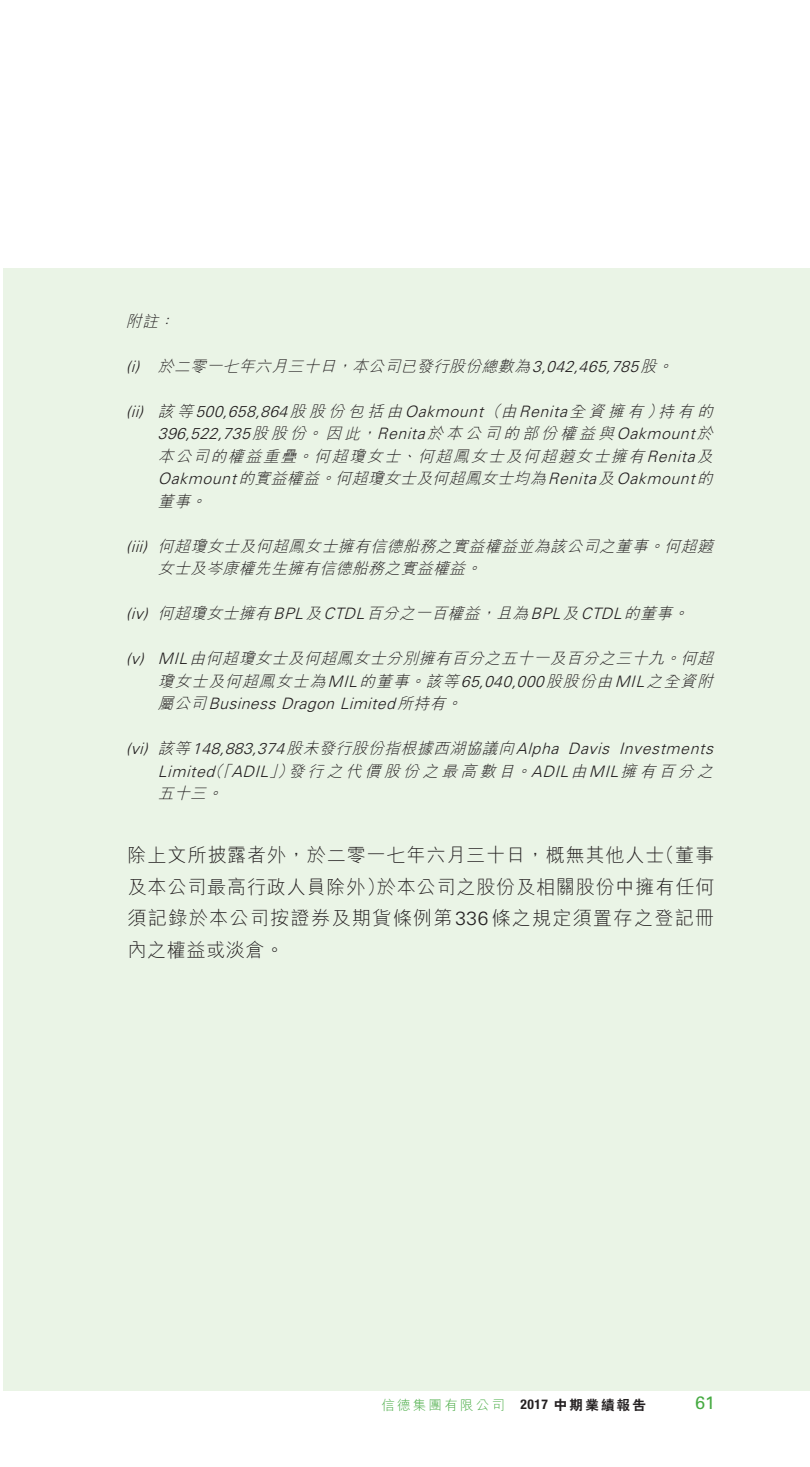
<style>
.page{position:relative;width:810px;height:1467px;background:#fff}
.page>*{position:absolute;margin:0;border:0;box-sizing:border-box;transform-origin:0 0}
._1__內文{font:300 19.12px/31.5px "M Hei HK";letter-spacing:.065em;color:#231f20;text-align:justify}
.t1{font:18px "Univers LT Std";color:#46aa42}
._2__附註內文{font:italic 300 15.75px/22.5px "M Hei HK";color:#231f20;text-align:justify}
._2__附註內文-2{font:italic 300 15.75px/22.5px "Univers LT Std";color:#231f20;text-align:justify}
.t2{font:300 13.5px "M Hei HK";letter-spacing:.165em;color:#46aa42}
.s1{font-family:"Univers LT Std"}
.s2{font-family:"M Hei HK"}
.s3{font-family:"Helvetica Neue LT Std";font-weight:700;font-stretch:condensed;color:#231f20}
.s4{font-family:"C Hei 2 HK";font-weight:800;color:#231f20}
</style>
<div class="page">
<div style="left:3px;top:268px;width:807px;height:1122px;background:#eaf4e6"></div>
<p class="_2__附註內文" style="left:126px;top:309px;width:54px">附註：</p>
<p class="_2__附註內文" style="left:126px;top:354px;width:552px"><span class="s1">(i)</span> 於二零一七年六月三十日，本公司已發行股份總數為<span class="s1">3,042,465,785</span>股。</p>
<p class="_2__附註內文" style="left:158px;top:399px;width:561px;text-indent:-32px"><span class="s1">(ii)</span> 該等<span class="s1">500,658,864</span>股股份包括由 <span class="s1">Oakmount</span>（由 <span class="s1">Renita</span>全資擁有）持有的<span class="s1">396,522,735</span>股股份。因此，<span class="s1">Renita</span>於本公司的部份權益與<span class="s1">Oakmount</span>於本公司的權益重疊。何超瓊女士、何超鳳女士及何超蕸女士擁有<span class="s1">Renita</span>及<span class="s1">Oakmount</span>的實益權益。何超瓊女士及何超鳳女士均為<span class="s1">Renita</span>及<span class="s1">Oakmount</span>的董事。</p>
<p class="_2__附註內文" style="left:158px;top:534px;width:561px;text-indent:-32px"><span class="s1">(iii)</span> 何超瓊女士及何超鳳女士擁有信德船務之實益權益並為該公司之董事。何超蕸女士及岑康權先生擁有信德船務之實益權益。</p>
<p class="_2__附註內文" style="left:126px;top:602px;width:568px"><span class="s1">(iv)</span> 何超瓊女士擁有<span class="s1">BPL</span>及<span class="s1">CTDL</span>百分之一百權益，且為<span class="s1">BPL</span>及<span class="s1">CTDL</span>的董事。</p>
<p class="_2__附註內文" style="left:158px;top:647px;width:561px;text-indent:-32px"><span class="s1">(v) MIL</span>由何超瓊女士及何超鳳女士分別擁有百分之五十一及百分之三十九。何超瓊女士及何超鳳女士為<span class="s1">MIL</span>的董事。該等<span class="s1">65,040,000</span>股股份由<span class="s1">MIL</span>之全資附屬公司 <span class="s1">Business Dragon Limited</span>所持有。</p>
<p class="_2__附註內文-2" style="left:158px;top:737px;width:562px;text-indent:-32px">(vi) <span class="s2">該等</span> 148,883,374<span class="s2">股未發行股份指根據西湖協議向</span> Alpha Davis Investments Limited<span class="s2">（「</span>ADIL<span class="s2">」）發行之代價股份之最高數目。</span>ADIL<span class="s2">由</span>MIL<span class="s2">擁有百分之五十三。</span></p>
<p class="_1__內文" style="left:128px;top:839px;width:588px">除上文所披露者外，於二零一七年六月三十日，概無其他人士（董事及本公司最高行政人員除外）於本公司之股份及相關股份中擁有任何須記錄於本公司按證券及期貨條例第<span class="s1">336</span>條之規定須置存之登記冊內之權益或淡倉。</p>
<p class="t2" style="left:381px;top:1398px;width:266px">信德集團有限公司 <span class="s3">2017</span> <span class="s4">中期業績報告</span></p>
<p class="t1" style="left:695px;top:1392px;width:22px">61</p>
</div>
